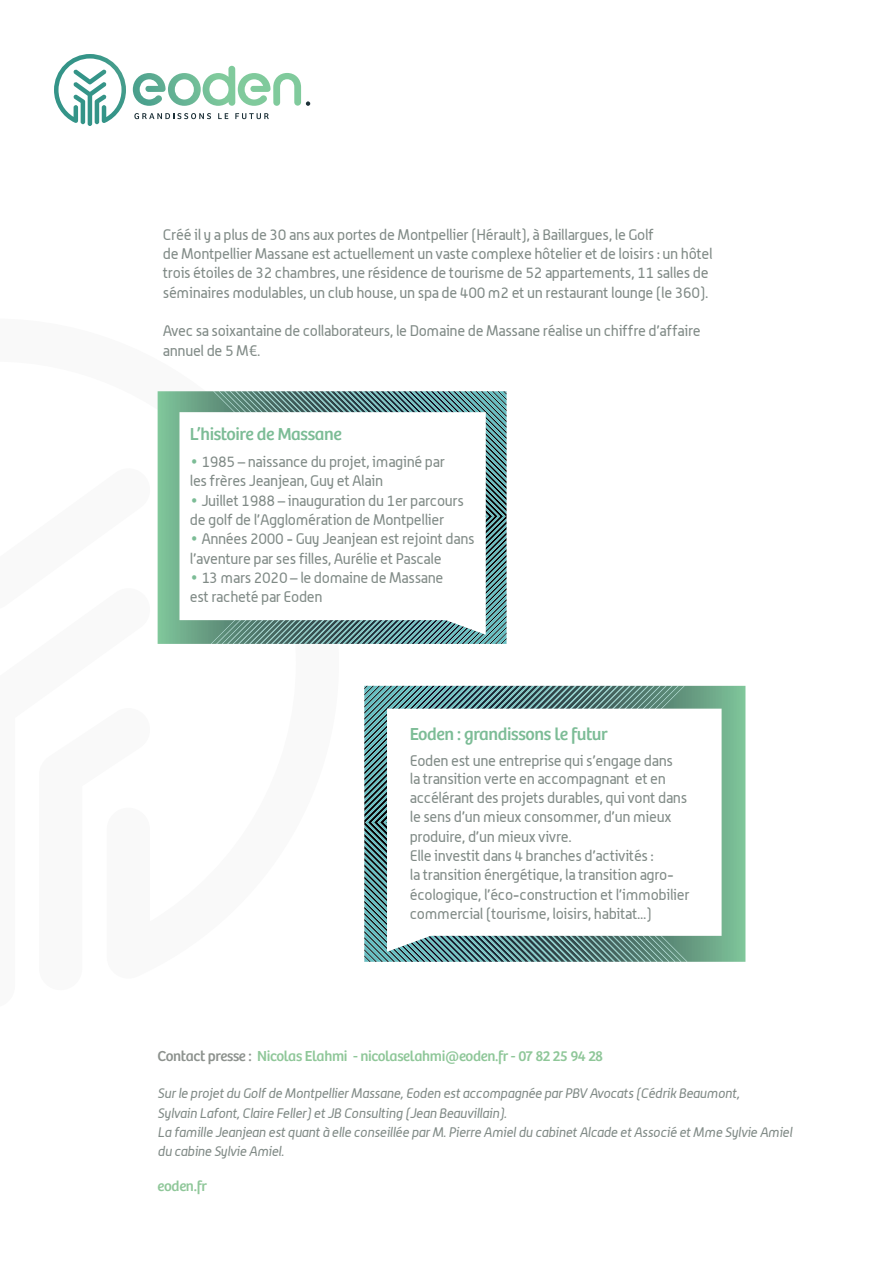
<style>
.page{position:relative;width:893px;height:1263px;background:#fff}
.page>*{position:absolute;margin:0;border:0;box-sizing:border-box;transform-origin:0 0}
.t1{font:18px "Bree";letter-spacing:-.02em;color:#7cbc96}
.t2{font:15px/19.4px "Alwyn";letter-spacing:-.02em;color:#808a86}
.t3{font:15px "Bree";letter-spacing:-.02em;color:#8fc799}
.t4{font:italic 13.5px "Alwyn";letter-spacing:-.02em;color:#808a86}
.s1{font-family:"Bree";font-size:18px;color:#7cbc96}
.s2{color:#8d928e}
</style>
<div class="page">
<svg style="left:54px;top:54px;width:72px;height:72px"></svg>
<svg style="left:133px;top:66px;width:177px;height:40px"></svg>
<svg style="left:134px;top:113px;width:77px;height:6px"></svg>
<svg style="left:218px;top:113px;width:10px;height:6px"></svg>
<svg style="left:235px;top:113px;width:34px;height:6px"></svg>
<svg style="left:158px;top:391px;width:53px;height:253px;background:#78ba93"></svg>
<svg style="left:211px;top:391px;width:295px;height:253px;background:#598888"></svg>
<svg style="left:179px;top:412px;width:307px;height:223px"></svg>
<svg style="left:687px;top:686px;width:58px;height:276px;background:#77b993"></svg>
<svg style="left:364px;top:686px;width:323px;height:276px;background:#568182"></svg>
<svg style="left:387px;top:709px;width:335px;height:243px"></svg>
<p class="t2" style="left:163px;top:224px;width:493px">Créé il y a plus de 30 ans aux portes de Montpellier (Hérault), à Baillargues, le Golf</p>
<p class="t2" style="left:163px;top:244px;width:551px">de Montpellier Massane est actuellement un vaste complexe hôtelier et de loisirs : un hôtel trois étoiles de 32 chambres, une résidence de tourisme de 52 appartements, 11 salles de séminaires modulables, un club house, un spa de 400 m2 et un restaurant lounge (le 360).</p>
<p class="t2" style="left:163px;top:321px;width:539px">Avec sa soixantaine de collaborateurs, le Domaine de Massane réalise un chiffre d’affaire annuel de 5 M¤.</p>
<p class="t1" style="left:190px;top:423px;width:153px">L’histoire de Massane</p>
<p class="t2" style="left:190px;top:451px;width:256px"><span class="s1">•</span> 1985 – naissance du projet, imaginé par</p>
<p class="t2" style="left:190px;top:471px;width:195px">les frères Jeanjean, Guy et Alain</p>
<p class="t2" style="left:190px;top:490px;width:275px"><span class="s1">•</span> Juillet 1988 – inauguration du 1er parcours</p>
<p class="t2" style="left:190px;top:510px;width:256px">de golf de l’Agglomération de Montpellier</p>
<p class="t2" style="left:190px;top:529px;width:286px"><span class="s1">•</span> Années 2000 - Guy Jeanjean est rejoint dans l’aventure par ses filles, Aurélie et Pascale</p>
<p class="t2" style="left:190px;top:568px;width:255px"><span class="s1">•</span> 13 mars 2020 – le domaine de Massane</p>
<p class="t2" style="left:190px;top:587px;width:134px">est racheté par Eoden</p>
<p class="t1" style="left:410px;top:724px;width:199px">Eoden : grandissons le futur</p>
<p class="t2" style="left:410px;top:751px;width:265px;line-height:18px">Eoden est une entreprise qui s’engage dans la transition verte en accompagnant et en</p>
<p class="t2" style="left:410px;top:788px;width:279px">accélérant des projets durables, qui vont dans le sens d’un mieux consommer, d’un mieux produire, d’un mieux vivre.</p>
<p class="t2" style="left:410px;top:846px;width:246px">Elle investit dans 4 branches d’activités :</p>
<p class="t2" style="left:410px;top:865px;width:281px">la transition énergétique, la transition agro&shy;écologique, l’éco-construction et l’immobilier commercial (tourisme, loisirs, habitat...)</p>
<p class="t3" style="left:158px;top:1047px;width:447px"><span class="s2">Contact presse :</span> Nicolas Elahmi - nicolaselahmi@eoden.fr - 07 82 25 94 28</p>
<p class="t4" style="left:158px;top:1085px;width:583px">Sur le projet du Golf de Montpellier Massane, Eoden est accompagnée par PBV Avocats (Cédrik Beaumont,</p>
<p class="t4" style="left:158px;top:1105px;width:351px">Sylvain Lafont, Claire Feller) et JB Consulting (Jean Beauvillain).</p>
<p class="t4" style="left:158px;top:1124px;width:636px">La famille Jeanjean est quant à elle conseillée par M. Pierre Amiel du cabinet Alcade et Associé et Mme Sylvie Amiel</p>
<p class="t4" style="left:158px;top:1143px;width:128px">du cabine Sylvie Amiel.</p>
<p class="t3" style="left:158px;top:1177px;width:51px">eoden.fr</p>
</div>
